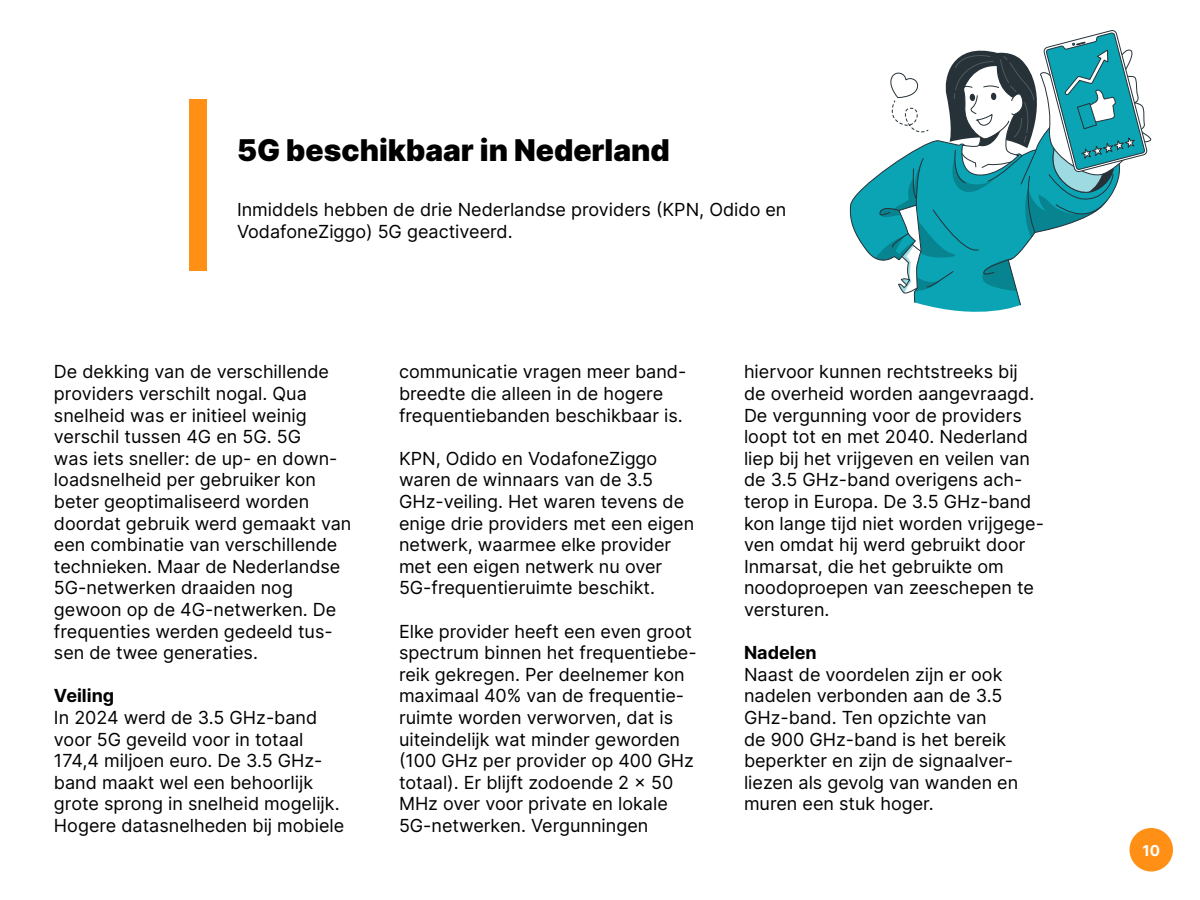
<style>
.page{position:relative;width:1200px;height:900px;background:#fff}
.page>*{position:absolute;margin:0;border:0;box-sizing:border-box;transform-origin:0 0}
.t1{font:900 30px "Inter";color:#000}
.t2{font:18px/21.6px "Inter";color:#000}
.t3{font:700 18px "Inter";color:#000}
.t4{font:700 15px "Inter";color:#fff}
</style>
<div class="page">
<div style="left:1130px;top:828px;width:43px;height:44px;background:#ff9015;border-radius:50%"></div>
<div style="left:189px;top:99px;width:18px;height:172px;background:#ff9015"></div>
<svg style="left:929px;top:306px;width:88px;height:6px"></svg>
<svg style="left:850px;top:177px;width:171px;height:129px"></svg>
<svg style="left:875px;top:30px;width:276px;height:264px"></svg>
<h1 class="t1" style="left:237px;top:129px;width:434px">5G beschikbaar in Nederland</h1>
<p class="t2" style="left:237px;top:199px;width:551px">Inmiddels hebben de drie Nederlandse providers (KPN, Odido en<br>VodafoneZiggo) 5G geactiveerd.</p>
<p class="t2" style="left:54px;top:361px;width:299px">De dekking van de verschillende providers verschilt nogal. Qua snelheid was er initieel weinig verschil tussen 4G en 5G. 5G<br>was iets sneller: de up- en down&shy;loadsnelheid per gebruiker kon beter geoptimaliseerd worden doordat gebruik werd gemaakt van een combinatie van verschillende technieken. Maar de Nederlandse<br>5G-netwerken draaiden nog gewoon op de 4G-netwerken. De frequenties werden gedeeld tus&shy;sen de twee generaties.</p>
<p class="t3" style="left:54px;top:683px;width:62px">Veiling</p>
<p class="t2" style="left:54px;top:706px;width:292px">In 2024 werd de 3.5 GHz-band voor 5G geveild voor in totaal<br>174,4 miljoen euro. De 3.5 GHz&shy;band maakt wel een behoorlijk grote sprong in snelheid mogelijk.<br>Hogere datasnelheden bij mobiele</p>
<p class="t2" style="left:399px;top:361px;width:289px">communicatie vragen meer band&shy;breedte die alleen in de hogere frequentiebanden beschikbaar is.</p>
<p class="t2" style="left:399px;top:447px;width:297px">KPN, Odido en VodafoneZiggo waren de winnaars van de 3.5<br>GHz-veiling. Het waren tevens de enige drie providers met een eigen netwerk, waarmee elke provider met een eigen netwerk nu over<br>5G-frequentieruimte beschikt.</p>
<p class="t2" style="left:399px;top:620px;width:299px">Elke provider heeft een even groot spectrum binnen het frequentiebe&shy;reik gekregen. Per deelnemer kon maximaal 40% van de frequentie&shy;ruimte worden verworven, dat is uiteindelijk wat minder geworden (100 GHz per provider op 400 GHz totaal). Er blijft zodoende 2 x 50<br>MHz over voor private en lokale<br>5G-netwerken. Vergunningen</p>
<p class="t2" style="left:744px;top:361px;width:301px">hiervoor kunnen rechtstreeks bij de overheid worden aangevraagd.<br>De vergunning voor de providers loopt tot en met 2040. Nederland liep bij het vrijgeven en veilen van de 3.5 GHz-band overigens ach&shy;terop in Europa. De 3.5 GHz-band kon lange tijd niet worden vrijgege&shy;ven omdat hij werd gebruikt door<br>Inmarsat, die het gebruikte om noodoproepen van zeeschepen te versturen.</p>
<p class="t3" style="left:744px;top:640px;width:74px">Nadelen</p>
<p class="t2" style="left:744px;top:663px;width:276px">Naast de voordelen zijn er ook nadelen verbonden aan de 3.5<br>GHz-band. Ten opzichte van<br>de 900 GHz-band is het bereik beperkter en zijn de signaalver&shy;liezen als gevolg van wanden en muren een stuk hoger.</p>
<p class="t4" style="left:1142px;top:840px;width:19px">10</p>
</div>
